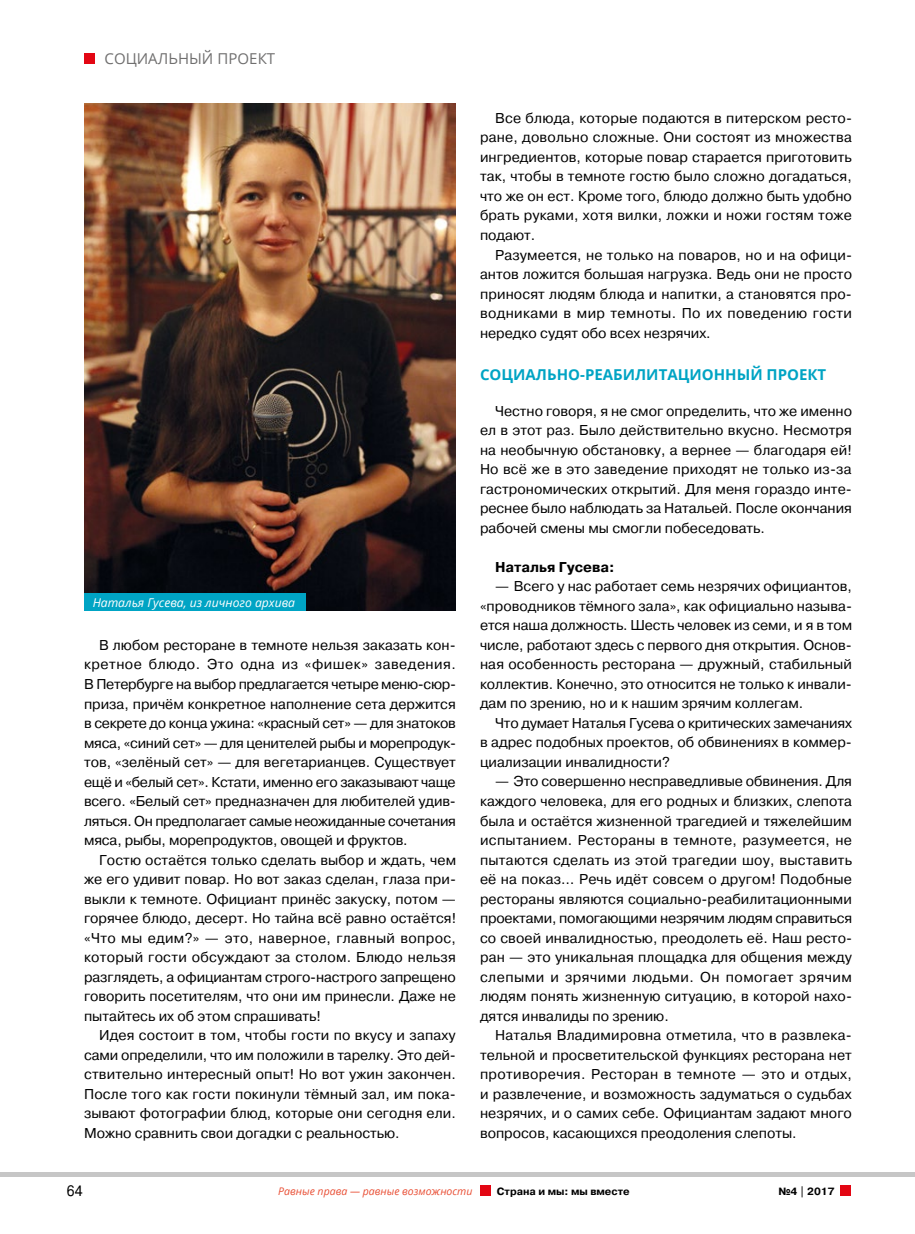
<style>
.page{position:relative;width:915px;height:1234px;background:#fff}
.page>*{position:absolute;margin:0;border:0;box-sizing:border-box;transform-origin:0 0}
.t1{font:700 15px "Open Sans";color:#00a4c4}
.t2{font:15px "Open Sans";color:#706f6f}
.t3{font:15px "Pragmatica";color:#000;scale:.9 1}
.t4{font:14.25px/19.5px "Pragmatica";color:#000;text-align:justify}
.t5{font:700 14.25px "Pragmatica";color:#000}
.t6{font:italic 12.15px "Open Sans";color:#fff}
.t7{font:italic 10.5px "Open Sans";color:#e94f35}
.t8{font:700 10.5px "Pragmatica C";color:#000}
</style>
<div class="page">
<img style="left:84px;top:104px;width:372px;height:506px">
<div style="left:84px;top:593px;width:221px;height:17px;background:#00a4c4"></div>
<div style="left:840px;top:1184px;width:10px;height:11px;background:#e30613"></div>
<div style="left:480px;top:1184px;width:10px;height:11px;background:#e30613"></div>
<div style="left:0;top:1171px;width:914px;height:5px;background:#c6c6c6"></div>
<div style="left:84px;top:54px;width:11px;height:10px;background:#e30613"></div>
<p class="t2" style="left:105px;top:48px;width:22px">Социальный</p>
<p class="t2" style="left:217px;top:48px;width:11px">проект</p>
<p class="t6" style="left:93px;top:594px;width:204px">Наталья Гусева, из личного архива</p>
<p class="t4" style="left:84px;top:635px;width:373px;text-indent:15px">В любом ресторане в темноте нельзя заказать кон‑ кретное блюдо. Это одна из «фишек» заведения.<br>В Петербурге на выбор предлагается четыре меню-сюр‑ приза, причём конкретное наполнение сета держится в секрете до конца ужина: «красный сет» — для знатоков мяса, «синий сет» — для ценителей рыбы и морепродук‑ тов, «зелёный сет» — для вегетарианцев. Существует ещё и «белый сет». Кстати, именно его заказывают чаще всего. «Белый сет» предназначен для любителей удив‑ ляться. Он предполагает самые неожиданные сочетания мяса, рыбы, морепродуктов, овощей и фруктов.</p>
<p class="t4" style="left:84px;top:850px;width:373px;text-indent:15px">Гостю остаётся только сделать выбор и ждать, чем же его удивит повар. Но вот заказ сделан, глаза при‑ выкли к темноте. Официант принёс закуску, потом — горячее блюдо, десерт. Но тайна всё равно остаётся! «Что мы едим?» — это, наверное, главный вопрос, который гости обсуждают за столом. Блюдо нельзя разглядеть, а официантам строго- настрого запрещено говорить посетителям, что они им принесли. Даже не пытайтесь их об этом спрашивать!</p>
<p class="t4" style="left:84px;top:1025px;width:373px;text-indent:15px">Идея состоит в том, чтобы гости по вкусу и запаху сами определили, что им положили в тарелку. Это дей‑ ствительно интересный опыт! Но вот ужин закончен.<br>После того как гости покинули тёмный зал, им пока‑ зывают фотографии блюд, которые они сегодня ели.<br>Можно сравнить свои догадки с реальностью.</p>
<p class="t4" style="left:480px;top:109px;width:373px;text-indent:15px">Все блюда, которые подаются в питерском ресто‑ ране, довольно сложные. Они состоят из множества ингредиентов, которые повар старается приготовить так, чтобы в темноте гостю было сложно догадаться, что же он ест. Кроме того, блюдо должно быть удобно брать руками, хотя вилки, ложки и ножи гостям тоже подают.</p>
<p class="t4" style="left:480px;top:245px;width:373px;text-indent:15px">Разумеется, не только на поваров, но и на офици‑ антов ложится большая нагрузка. Ведь они не просто приносят людям блюда и напитки, а становятся про‑ водниками в мир темноты. По их поведению гости нередко судят обо всех незрячих.</p>
<p class="t1" style="left:480px;top:363px;width:22px">Социально</p>
<p class="t1" style="left:580px;top:363px;width:17px">-реабилитационны</p>
<p class="t1" style="left:750px;top:363px;width:27px">й проект</p>
<p class="t4" style="left:480px;top:401px;width:373px;text-indent:15px">Честно говоря, я не смог определить, что же именно ел в этот раз. Было действительно вкусно. Несмотря на необычную обстановку, а вернее — благодаря ей!<br>Но всё же в это заведение приходят не только из-за гастрономических открытий. Для меня гораздо инте‑ реснее было наблюдать за Натальей. После окончания рабочей смены мы смогли побеседовать.</p>
<p class="t5" style="left:495px;top:557px;width:121px">Наталья Гусева:</p>
<p class="t4" style="left:480px;top:577px;width:373px;text-indent:15px">— Всего у нас работает семь незрячих официантов, «проводников тёмного зала», как официально называ‑ ется наша должность. Шесть человек из семи, и я в том числе, работают здесь с первого дня открытия. Основ‑ ная особенность ресторана — дружный, стабильный коллектив. Конечно, это относится не только к инвали‑ дам по зрению, но и к нашим зрячим коллегам.</p>
<p class="t4" style="left:480px;top:713px;width:373px;text-indent:15px">Что думает Наталья Гусева о критических замечаниях в адрес подобных проектов, об обвинениях в коммер‑ циализации инвалидности?</p>
<p class="t4" style="left:480px;top:772px;width:373px;text-indent:15px">— Это совершенно несправедливые обвинения. Для каждого человека, для его родных и близких, слепота была и остаётся жизненной трагедией и тяжелейшим испытанием. Рестораны в темноте, разумеется, не пытаются сделать из этой трагедии шоу, выставить её на показ… Речь идёт совсем о другом! Подобные рестораны являются социально- реабилитационными проектами, помогающими незрячим людям справиться со своей инвалидностью, преодолеть её. Наш ресто‑ ран — это уникальная площадка для общения между слепыми и зрячими людьми. Он помогает зрячим людям понять жизненную ситуацию, в которой нахо‑ дятся инвалиды по зрению.</p>
<p class="t4" style="left:480px;top:1025px;width:373px;text-indent:15px">Наталья Владимировна отметила, что в развлека‑ тельной и просветительской функциях ресторана нет противоречия. Ресторан в темноте — это и отдых, и развлечение, и возможность задуматься о судьбах незрячих, и о самих себе. Официантам задают много вопросов, касающихся преодоления слепоты.</p>
<p class="t3" style="left:67px;top:1181px;width:19px">64</p>
<p class="t8" style="left:496px;top:1185px;width:134px">Страна и мы: мы вместе</p>
<p class="t8" style="left:778px;top:1185px;width:58px">№4 | 2017</p>
<p class="t7" style="left:278px;top:1183px;width:195px">Равные права — равные возможности</p>
</div>
